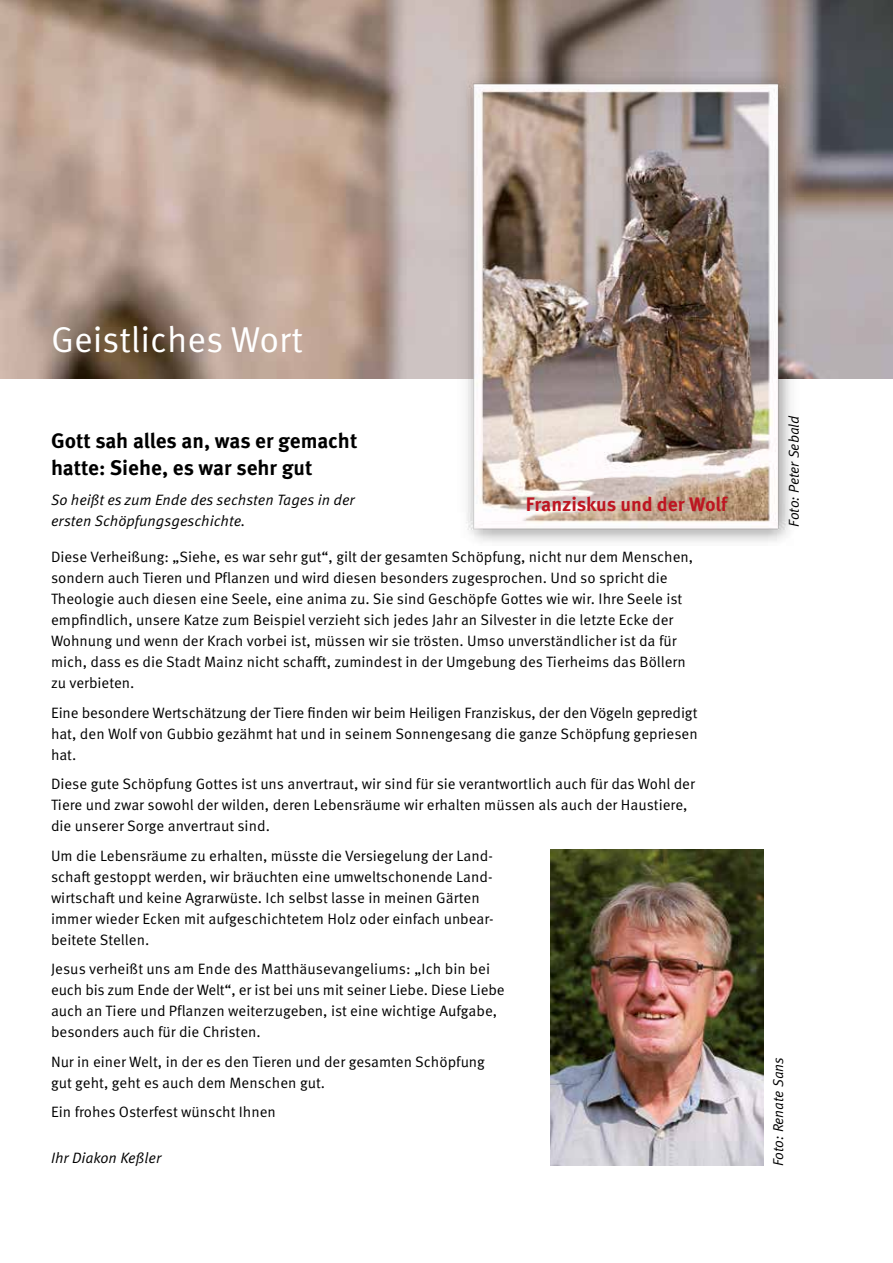
<style>
.page{position:relative;width:893px;height:1263px;background:#fff}
.page>*{position:absolute;margin:0;border:0;box-sizing:border-box;transform-origin:0 0}
.t1{font:36px "Meta Pro Norm";color:#fff}
.t2{font:700 21px/27px "Meta Pro";color:#000}
.t3{font:700 19.5px "Meta Pro";letter-spacing:-.005em;color:#be1622}
.t4{font:15px/21px "Meta Pro Norm";color:#000}
.t5{font:15px/21px "Meta Pro Norm Ita";color:#000}
.t6{font:14.25px "Meta Pro Norm Ita";color:#000}
</style>
<div class="page">
<img style="left:1px;top:0;width:892px;height:378px">
<img style="left:458px;top:64px;width:343px;height:478px">
<img style="left:550px;top:850px;width:213px;height:315px">
<h1 class="t1" style="left:51px;top:313px;width:253px">Geistliches Wort</h1>
<h2 class="t2" style="left:51px;top:426px;width:308px">Gott sah alles an, was er gemacht hatte: Siehe, es war sehr gut</h2>
<p class="t5" style="left:51px;top:488px;width:306px">So heißt es zum Ende des sechsten Tages in der ersten Schöpfungsgeschichte.</p>
<h3 class="t3" style="left:526px;top:489px;width:203px">Franziskus und der Wolf</h3>
<p class="t4" style="left:51px;top:545px;width:644px">Diese Verheißung: „Siehe, es war sehr gut“, gilt der gesamten Schöpfung, nicht nur dem Menschen, sondern auch Tieren und Pflanzen und wird diesen besonders zugesprochen. Und so spricht die Theologie auch diesen eine Seele, eine anima zu. Sie sind Geschöpfe Gottes wie wir. Ihre Seele ist empfindlich, unsere Katze zum Beispiel verzieht sich jedes Jahr an Silvester in die letzte Ecke der Wohnung und wenn der Krach vorbei ist, müssen wir sie trösten. Umso unverständlicher ist da für mich, dass es die Stadt Mainz nicht schafft, zumindest in der Umgebung des Tierheims das Böllern zu verbieten.</p>
<p class="t4" style="left:51px;top:701px;width:648px;text-align:justify">Eine besondere Wertschätzung der Tiere finden wir beim Heiligen Franziskus, der den Vögeln gepredigt hat, den Wolf von Gubbio gezähmt hat und in seinem Sonnengesang die ganze Schöpfung gepriesen hat.</p>
<p class="t4" style="left:51px;top:772px;width:646px">Diese gute Schöpfung Gottes ist uns anvertraut, wir sind für sie verantwortlich auch für das Wohl der<br>Tiere und zwar sowohl der wilden, deren Lebensräume wir erhalten müssen als auch der Haustiere, die unserer Sorge anvertraut sind.</p>
<p class="t4" style="left:51px;top:844px;width:444px">Um die Lebensräume zu erhalten, müsste die Versiegelung der Land&shy;schaft gestoppt werden, wir bräuchten eine umweltschonende Land&shy;wirtschaft und keine Agrarwüste. Ich selbst lasse in meinen Gärten immer wieder Ecken mit aufgeschichtetem Holz oder einfach unbear&shy;beitete Stellen.</p>
<p class="t4" style="left:51px;top:957px;width:455px">Jesus verheißt uns am Ende des Matthäusevangeliums: „Ich bin bei euch bis zum Ende der Welt“, er ist bei uns mit seiner Liebe. Diese Liebe auch an Tiere und Pflanzen weiterzugeben, ist eine wichtige Aufgabe, besonders auch für die Christen.</p>
<p class="t4" style="left:51px;top:1050px;width:435px">Nur in einer Welt, in der es den Tieren und der gesamten Schöpfung gut geht, geht es auch dem Menschen gut.</p>
<p class="t4" style="left:51px;top:1100px;width:226px">Ein frohes Osterfest wünscht Ihnen</p>
<p class="t5" style="left:51px;top:1146px;width:112px">Ihr Diakon Keßler</p>
<p class="t6" style="left:783px;top:527px;width:113px;rotate:-90deg">Foto: Peter Sebald</p>
<p class="t6" style="left:767px;top:1166px;width:111px;rotate:-90deg">Foto: Renate Sans</p>
</div>
